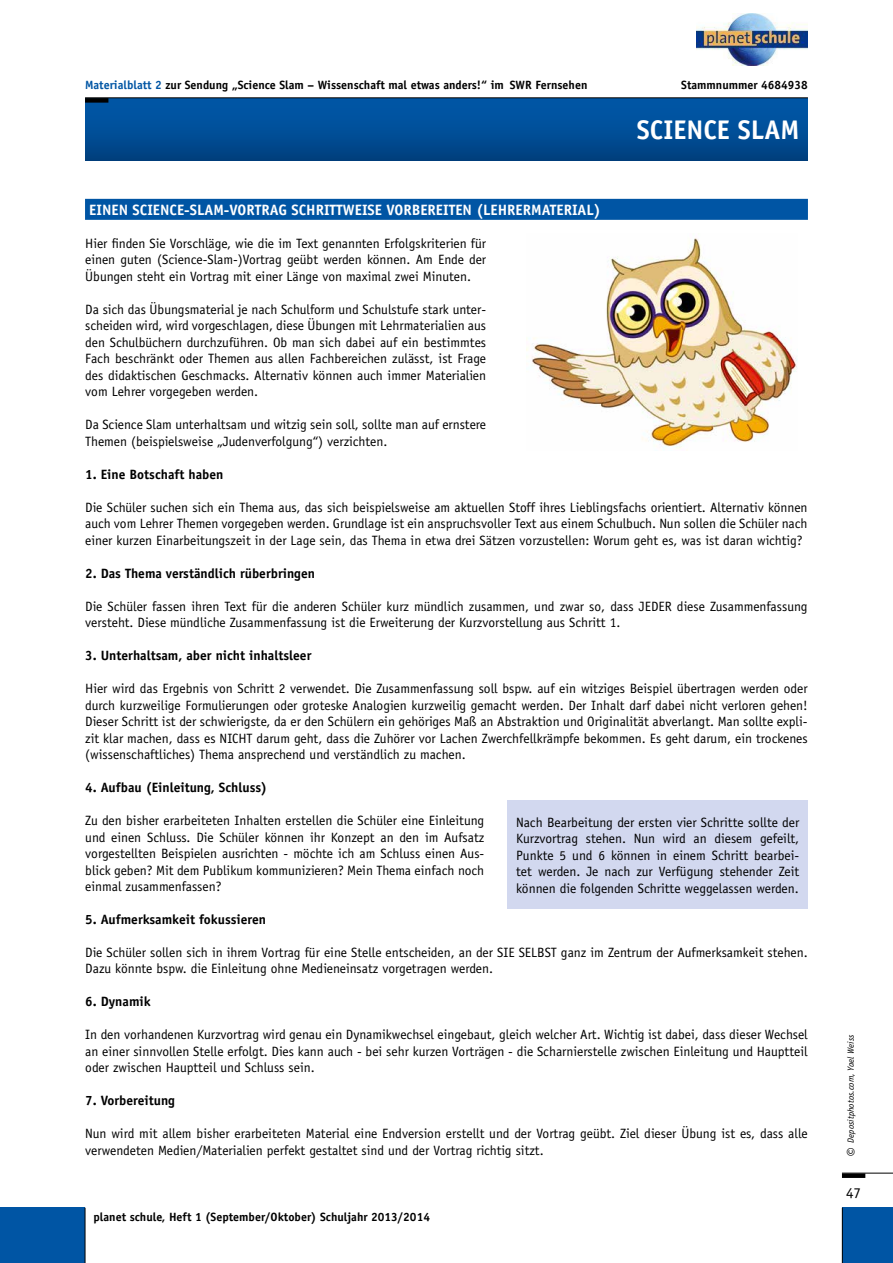
<style>
.page{position:relative;width:893px;height:1263px;background:#fff}
.page>*{position:absolute;margin:0;border:0;box-sizing:border-box;transform-origin:0 0}
.t1{font:700 27px "Officina Sans Std";color:#fff}
.t2{font:700 15px "Officina Sans Std";color:#fff}
.t3{font:15px "Officina Sans Std";color:#000}
.t4{font:13.5px/16.5px "Officina Sans Std";color:#000;text-align:justify}
.t5{font:700 13.5px "Officina Sans Std";color:#000}
.t6{font:700 12px "Officina Sans Std";color:#000}
.t7{font:italic 9px "Officina Sans Std";color:#000}
.s1{color:#0055a4}
.s2{font-size:16.5px}
</style>
<div class="page">
<hr style="left:842px;top:1173px;width:51px;height:1px;background:#000">
<div style="left:842px;top:1173px;width:23px;height:5px;background:#000"></div>
<div style="left:842px;top:1208px;width:51px;height:55px;background:#0055a4"></div>
<hr style="left:842px;top:1208px;width:1px;height:55px;background:#000">
<div style="left:0;top:1208px;width:85px;height:55px;background:#0055a4"></div>
<hr style="left:85px;top:1208px;width:1px;height:55px;background:#000">
<div style="left:85px;top:99px;width:723px;height:62px;background:linear-gradient(to bottom,#0059ab,#004281)"></div>
<hr style="left:85px;top:97px;width:723px;height:1px;background:#000">
<div style="left:85px;top:98px;width:23px;height:5px;background:#000"></div>
<div style="left:85px;top:199px;width:723px;height:21px;background:#0055a4"></div>
<img style="left:527px;top:238px;width:270px;height:212px">
<div style="left:508px;top:801px;width:300px;height:108px;background:#d2d8ef"></div>
<img style="left:696px;top:13px;width:112px;height:52px">
<p class="t6" style="left:85px;top:78px;width:504px"><span class="s1">Materialblatt 2</span> zur Sendung „Science Slam – Wissenschaft mal etwas anders!“ im SWR Fernsehen</p>
<p class="t6" style="left:681px;top:78px;width:128px">Stammnummer 4684938</p>
<h1 class="t1" style="left:637px;top:113px;width:164px">Science Slam</h1>
<p class="t2" style="left:89px;top:200px;width:513px">Ein en Scien ce-Slam-Vortrag sch rittweise vorbereiten (Leh rermaterial)</p>
<p class="t4" style="left:85px;top:235px;width:402px">Hier finden Sie Vorschläge, wie die im Text genannten Erfolgskriterien für einen guten (Science-Slam-)Vortrag geübt werden können. Am Ende der Übungen steht ein Vortrag mit einer Länge von maximal zwei Minuten.</p>
<p class="t4" style="left:85px;top:301px;width:402px">Da sich das Übungsmaterial je nach Schulform und Schulstufe stark unter&shy;scheiden wird, wird vorgeschlagen, diese Übungen mit Lehrmaterialien aus den Schulbüchern durchzuführen. Ob man sich dabei auf ein bestimmtes Fach beschränkt oder Themen aus allen Fachbereichen zulässt, ist Frage des didaktischen Geschmacks. Alternativ können auch immer Materialien vom Lehrer vorgegeben werden.</p>
<p class="t4" style="left:85px;top:416px;width:402px">Da Science Slam unterhaltsam und witzig sein soll, sollte man auf ernstere<br>Themen (beispielsweise „Judenverfolgung“) verzichten.</p>
<p class="t5" style="left:85px;top:465px;width:140px">1. Eine Botschaft haben</p>
<p class="t4" style="left:85px;top:499px;width:724px">Die Schüler suchen sich ein Thema aus, das sich beispielsweise am aktuellen Stoff ihres Lieblingsfachs orientiert. Alternativ können auch vom Lehrer Themen vorgegeben werden. Grundlage ist ein anspruchsvoller Text aus einem Schulbuch. Nun sollen die Schüler nach einer kurzen Einarbeitungszeit in der Lage sein, das Thema in etwa drei Sätzen vorzustellen: Worum geht es, was ist daran wichtig?</p>
<p class="t5" style="left:85px;top:564px;width:231px">2. Das Thema verständlich rüberbringen</p>
<p class="t4" style="left:85px;top:598px;width:724px">Die Schüler fassen ihren Text für die anderen Schüler kurz mündlich zusammen, und zwar so, dass JEDER diese Zusammenfassung versteht. Diese mündliche Zusammenfassung ist die Erweiterung der Kurzvorstellung aus Schritt 1.</p>
<p class="t5" style="left:85px;top:647px;width:228px">3. Unterhaltsam, aber nicht inhaltsleer</p>
<p class="t4" style="left:85px;top:680px;width:724px">Hier wird das Ergebnis von Schritt 2 verwendet. Die Zusammenfassung soll bspw. auf ein witziges Beispiel übertragen werden oder durch kurzweilige Formulierungen oder groteske Analogien kurzweilig gemacht werden. Der Inhalt darf dabei nicht verloren gehen!<br>Dieser Schritt ist der schwierigste, da er den Schülern ein gehöriges Maß an Abstraktion und Originalität abverlangt. Man sollte expli&shy;zit klar machen, dass es NICHT darum geht, dass die Zuhörer vor Lachen Zwerchfellkrämpfe bekommen. Es geht darum, ein trockenes (wissenschaftliches) Thema ansprechend und verständlich zu machen.</p>
<p class="t5" style="left:85px;top:779px;width:183px">4. Aufbau (Einleitung, Schluss)</p>
<p class="t4" style="left:85px;top:812px;width:401px">Zu den bisher erarbeiteten Inhalten erstellen die Schüler eine Einleitung und einen Schluss. Die Schüler können ihr Konzept an den im Aufsatz vorgestellten Beispielen ausrichten - möchte ich am Schluss einen Aus&shy;blick geben? Mit dem Publikum kommunizieren? Mein Thema einfach noch einmal zusammenfassen?</p>
<p class="t5" style="left:85px;top:911px;width:182px">5. Aufmerksamkeit fokussieren</p>
<p class="t4" style="left:85px;top:944px;width:724px">Die Schüler sollen sich in ihrem Vortrag für eine Stelle entscheiden, an der SIE SELBST ganz im Zentrum der Aufmerksamkeit stehen.<br>Dazu könnte bspw. die Einleitung ohne Medieneinsatz vorgetragen werden.</p>
<p class="t5" style="left:85px;top:993px;width:67px">6. Dynamik</p>
<p class="t4" style="left:85px;top:1027px;width:724px">In den vorhandenen Kurzvortrag wird genau ein Dynamikwechsel eingebaut, gleich welcher Art. Wichtig ist dabei, dass dieser Wechsel an einer sinnvollen Stelle erfolgt. Dies kann auch - bei sehr kurzen Vorträgen - die Scharnierstelle zwischen Einleitung und Hauptteil oder zwischen Hauptteil und Schluss sein.</p>
<p class="t5" style="left:85px;top:1092px;width:91px">7. Vorbereitung</p>
<p class="t4" style="left:85px;top:1126px;width:724px">Nun wird mit allem bisher erarbeiteten Material eine Endversion erstellt und der Vortrag geübt. Ziel dieser Übung ist es, dass alle verwendeten Medien/Materialien perfekt gestaltet sind und der Vortrag richtig sitzt.</p>
<p class="t4" style="left:516px;top:814px;width:285px">Nach Bearbeitung der ersten vier Schritte sollte der Kurzvortrag stehen. Nun wird an diesem gefeilt, Punkte 5 und 6 können in einem Schritt bearbei&shy;tet werden. Je nach zur Verfügung stehender Zeit können die folgenden Schritte weggelassen werden.</p>
<p class="t6" style="left:94px;top:1209px;width:338px">planet schule, Heft 1 (September/Oktober) Schuljahr 2013/2014</p>
<p class="t7" style="left:846px;top:1157px;width:124px;rotate:-90deg"><span class="s2">©</span> Depositphotos.com, Yael Weiss</p>
<p class="t3" style="left:846px;top:1184px;width:16px">47</p>
</div>
